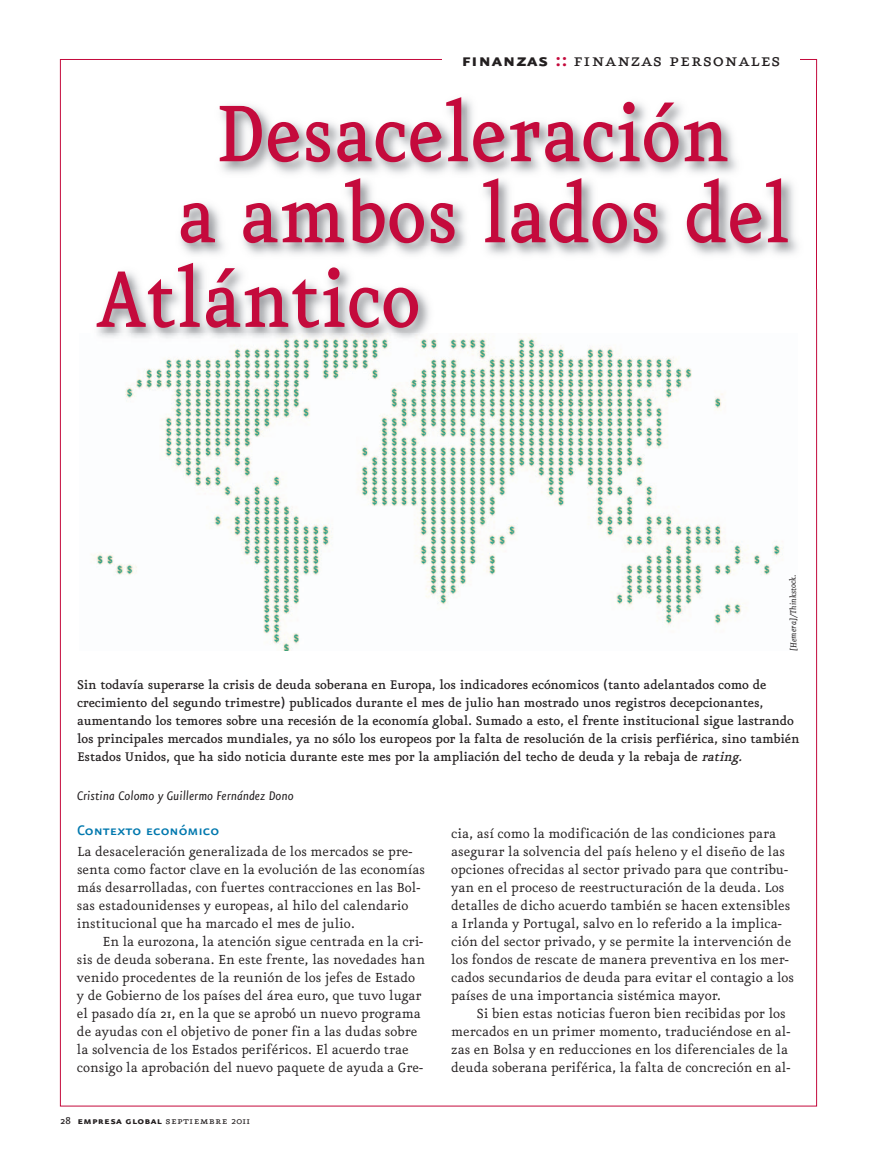
<style>
.page{position:relative;width:877px;height:1175px;background:#fff}
.page>*{position:absolute;margin:0;border:0;box-sizing:border-box;transform-origin:0 0}
.t1{font:500 96px "Eureka";color:#c40a3c;scale:.9 1}
.t2{font:21.9px "Eureka Small Caps";letter-spacing:.025em;color:#231f20}
.t3{font:16.5px "Eureka Sans Medium Caps";color:#0078ae}
.t4{font:15.75px/18px "Eureka";color:#231f20}
.t5{font:500 15px/18px "Eureka";letter-spacing:-.01em;color:#231f20}
.t6{font:italic 15px "Eureka Sans";color:#231f20}
.t7{font:12px "Eureka Sans Bold Caps";letter-spacing:.025em;color:#231f20}
.t8{font:italic 10.2px "Eureka";letter-spacing:-.005em;color:#231f20}
.s1{font-family:"Eureka Sans Bold Caps"}
.s2{font-family:"Eureka Sans Bold Caps";color:#c40a3c}
.s3{font-style:italic}
.s4{font-family:"Eureka";font-weight:500}
.s5{font-family:"Eureka Small Caps"}
.s6{font-family:"Eureka"}
</style>
<div class="page">
<img style="left:91px;top:337px;width:692px;height:313px">
<img style="left:180px;top:99px;width:618px;height:156px">
<img style="left:816px;top:81px;width:1px;height:207px">
<img style="left:97px;top:246px;width:369px;height:88px">
<img style="left:91px;top:334px;width:375px;height:47px">
<h2 class="t2" style="left:461px;top:49px;width:321px"><span class="s1">finanzas</span> <span class="s2">::</span> finanzas personales</h2>
<h1 class="t1" style="left:215px;top:88px;width:573px">Desaceleración</h1>
<h1 class="t1" style="left:177px;top:169px;width:683px">a ambos lados del</h1>
<h1 class="t1" style="left:96px;top:253px;width:362px">Atlántico</h1>
<p class="t8" style="left:788px;top:651px;width:78px;rotate:-90deg">[Hemera]/Th ni kstock.</p>
<p class="t5" style="left:77px;top:676px;width:724px">Sin todavía superarse la crisis de deuda soberana en Europa, los indicadores ecónomicos (tanto adelantados como de crecimiento del segundo trimestre) publicados durante el mes de julio han mostrado unos registros decepcionantes, aumentando los temores sobre una recesión de la economía global. Sumado a esto, el frente institucional sigue lastrando los principales mercados mundiales, ya no sólo los europeos por la falta de resolución de la crisis perfiérica, sino también Estados Unidos, que ha sido noticia durante este mes por la ampliación del techo de deuda y la rebaja de <span class="s3">rating.</span></p>
<p class="t6" style="left:77px;top:788px;width:218px">Cristina Colomo y Guillermo Fernández Dono</p>
<p class="t3" style="left:77px;top:819px;width:144px">Contexto económico</p>
<p class="t4" style="left:77px;top:843px;width:350px">La desaceleración generalizada de los mercados se pre&shy;senta como factor clave en la evolución de las economías más desarrolladas, con fuertes contracciones en las Bol&shy;sas estadounidenses y europeas, al hilo del calendario institucional que ha marcado el mes de julio.</p>
<p class="t4" style="left:77px;top:933px;width:350px;text-indent:26px">En la eurozona, la atención sigue centrada en la cri&shy;sis de deuda soberana. En este frente, las novedades han venido procedentes de la reunión de los jefes de Estado y de Gobierno de los países del área euro, que tuvo lugar el pasado día 21, en la que se aprobó un nuevo programa de ayudas con el objetivo de poner fin a las dudas sobre la solvencia de los Estados periféricos. El acuerdo trae consigo la aprobación del nuevo paquete de ayuda a Gre-</p>
<p class="t7" style="left:60px;top:1114px;width:191px"><span class="s4">28</span> empresa global <span class="s5">septiembre</span> <span class="s6">2011</span></p>
<p class="t4" style="left:451px;top:825px;width:344px">cia, así como la modificación de las condiciones para asegurar la solvencia del país heleno y el diseño de las opciones ofrecidas al sector privado para que contribu&shy;yan en el proceso de reestructuración de la deuda. Los detalles de dicho acuerdo también se hacen extensibles a Irlanda y Portugal, salvo en lo referido a la implica&shy;ción del sector privado, y se permite la intervención de los fondos de rescate de manera preventiva en los mer&shy;cados secundarios de deuda para evitar el contagio a los países de una importancia sistémica mayor.</p>
<p class="t4" style="left:451px;top:1005px;width:341px;text-indent:26px">Si bien estas noticias fueron bien recibidas por los mercados en un primer momento, traduciéndose en al&shy;zas en Bolsa y en reducciones en los diferenciales de la deuda soberana periférica, la falta de concreción en al-</p>
</div>
